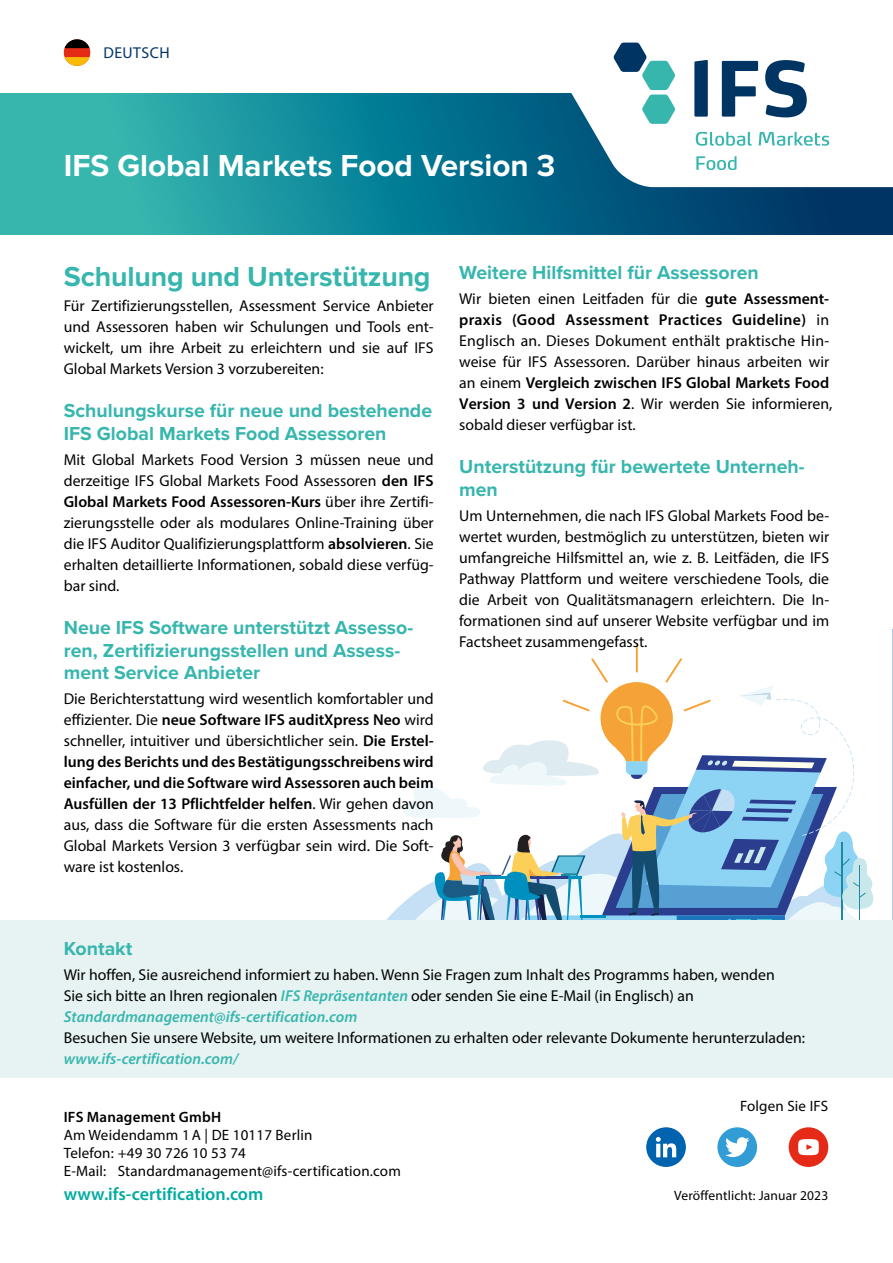
<style>
.page{position:relative;width:893px;height:1263px;background:#fff}
.page>*{position:absolute;margin:0;border:0;box-sizing:border-box;transform-origin:0 0}
.t1{font:700 31.5px "Proxima Nova";color:#fff}
.t2{font:700 28.5px "Proxima Nova";letter-spacing:-.005em;color:#37b6ae}
.t3{font:700 19.5px/22.5px "Proxima Nova";color:#37b6ae}
.t4{font:600 18px "Myriad Pro";color:#00aba0}
.t5{font:15.75px/21px "Myriad Pro";color:#000;text-align:justify}
.t6{font:italic 600 15.75px "Myriad Pro";color:#37b6ae}
.t7{font:15.75px "Myriad Pro";letter-spacing:.03em;color:#003467}
.t8{font:15px/18px "Myriad Pro";letter-spacing:.01em;color:#000}
.t9{font:600 15px "Myriad Pro";letter-spacing:.01em;color:#000}
.t10{font:13.5px "Myriad Pro";letter-spacing:.01em;color:#000}
.s1{font-weight:600}
.s2{font-weight:600;font-style:italic;color:#37b6ae}
</style>
<div class="page">
<svg style="left:0;top:94px;width:893px;height:141px;background:#168697"></svg>
<svg style="left:531px;top:42px;width:362px;height:145px"></svg>
<svg style="left:694px;top:60px;width:113px;height:57px"></svg>
<svg style="left:614px;top:43px;width:61px;height:81px"></svg>
<svg style="left:696px;top:156px;width:40px;height:14px"></svg>
<svg style="left:696px;top:132px;width:133px;height:14px"></svg>
<svg style="left:63px;top:39px;width:28px;height:27px"></svg>
<hr style="left:892px;top:629px;width:1px;height:317px;background:#aecae7">
<hr style="left:636px;top:644px;width:2px;height:28px;background:#f5a237">
<svg style="left:382px;top:658px;width:493px;height:263px"></svg>
<div style="left:0;top:921px;width:893px;height:157px;background:#e6f3f2"></div>
<div style="left:646px;top:1127px;width:40px;height:40px;background:#0063af;border-radius:50%"></div>
<svg style="left:656px;top:1137px;width:20px;height:20px"></svg>
<div style="left:717px;top:1127px;width:40px;height:40px;background:#329cd7;border-radius:50%"></div>
<svg style="left:725px;top:1137px;width:24px;height:20px"></svg>
<div style="left:789px;top:1127px;width:39px;height:40px;background:#e52a18;border-radius:50%"></div>
<div style="left:798px;top:1139px;width:21px;height:16px;background:#fff;border-radius:50%"></div>
<svg style="left:806px;top:1144px;width:6px;height:6px"></svg>
<p class="t7" style="left:103px;top:43px;width:68px">DEUTSCH</p>
<h1 class="t1" style="left:64px;top:147px;width:493px">IFS Global Markets Food Version 3</h1>
<h2 class="t2" style="left:64px;top:260px;width:368px">Schulung und Unterstützung</h2>
<p class="t5" style="left:64px;top:295px;width:371px">Für Zertifizierungsstellen, Assessment Service Anbieter und Assessoren haben wir Schulungen und Tools ent&shy;wickelt, um ihre Arbeit zu erleichtern und sie auf IFS Global Markets Version 3 vorzubereiten:</p>
<p class="t3" style="left:64px;top:400px;width:370px">Schulungskurse für neue und bestehende<br>IFS Global Markets Food Assessoren</p>
<p class="t5" style="left:64px;top:449px;width:371px">Mit Global Markets Food Version 3 müssen neue und derzeitige IFS Global Markets Food Assessoren <span class="s1">den IFS Global Markets Food Assessoren-Kurs</span> über ihre Zertifi&shy;zierungsstelle oder als modulares Online-Training über die IFS Auditor Qualifizierungsplattform <span class="s1">absolvieren</span>. Sie erhalten detaillierte Informationen, sobald diese verfüg&shy;bar sind.</p>
<p class="t3" style="left:64px;top:617px;width:351px">Neue IFS Software unterstützt Assesso&shy;ren, Zertifizierungsstellen und Assess&shy;ment Service Anbieter</p>
<p class="t5" style="left:64px;top:688px;width:371px">Die Berichterstattung wird wesentlich komfortabler und effizienter. Die <span class="s1">neue Software IFS auditXpress Neo</span> wird schneller, intuitiver und übersichtlicher sein. <span class="s1">Die Erstel&shy;lung des Berichts und des Bestätigungsschreibens wird einfacher, und die Software wird Assessoren auch beim Ausfüllen der 13 Pflichtfelder helfen</span>. Wir gehen davon aus, dass die Software für die ersten Assessments nach Global Markets Version 3 verfügbar sein wird. Die Soft&shy;ware ist kostenlos.</p>
<p class="t3" style="left:459px;top:262px;width:301px">Weitere Hilfsmittel für Assessoren</p>
<p class="t5" style="left:459px;top:288px;width:375px;text-align:left">Wir bieten einen Leitfaden für die <span class="s1">gute Assessment&shy;praxis (Good Assessment Practices Guideline)</span> in Englisch an. Dieses Dokument enthält praktische Hin&shy;weise für IFS Assessoren. Darüber hinaus arbeiten wir an einem <span class="s1">Vergleich zwischen IFS Global Markets Food Version 3 und Version 2</span>. Wir werden Sie informieren, sobald dieser verfügbar ist.</p>
<p class="t3" style="left:459px;top:456px;width:347px">Unterstützung für bewertete Unterneh&shy;men</p>
<p class="t5" style="left:459px;top:505px;width:371px">Um Unternehmen, die nach IFS Global Markets Food be&shy;wertet wurden, bestmöglich zu unterstützen, bieten wir umfangreiche Hilfsmittel an, wie z. B. Leitfäden, die IFS Pathway Plattform und weitere verschiedene Tools, die die Arbeit von Qualitätsmanagern erleichtern. Die In&shy;formationen sind auf unserer Website verfügbar und im Factsheet zusammengefasst.</p>
<p class="t3" style="left:64px;top:938px;width:70px">Kontakt</p>
<p class="t5" style="left:64px;top:964px;width:712px;text-align:left">Wir hoffen, Sie ausreichend informiert zu haben. Wenn Sie Fragen zum Inhalt des Programms haben, wenden<br>Sie sich bitte an Ihren regionalen <span class="s2">IFS Repräsentanten</span> oder senden Sie eine E-Mail (in Englisch) an<br><span class="s2">Standardmanagement@ifs-certification.com</span></p>
<p class="t5" style="left:64px;top:1027px;width:743px">Besuchen Sie unsere Website, um weitere Informationen zu erhalten oder relevante Dokumente herunterzuladen:</p>
<p class="t6" style="left:64px;top:1049px;width:176px">www.ifs-certification.com/</p>
<p class="t9" style="left:64px;top:1107px;width:159px">IFS Management GmbH</p>
<p class="t8" style="left:64px;top:1125px;width:339px">Am Weidendamm 1A | DE 10117 Berlin<br>Telefon: +49 30 726 10 53 74<br>E-Mail: Standardmanagement@ifs-certification.com</p>
<p class="t4" style="left:64px;top:1183px;width:201px">www.ifs-certification.com</p>
<p class="t8" style="left:740px;top:1097px;width:90px">Folgen Sie IFS</p>
<p class="t10" style="left:674px;top:1187px;width:156px">Veröffentlicht: Januar 2023</p>
</div>
